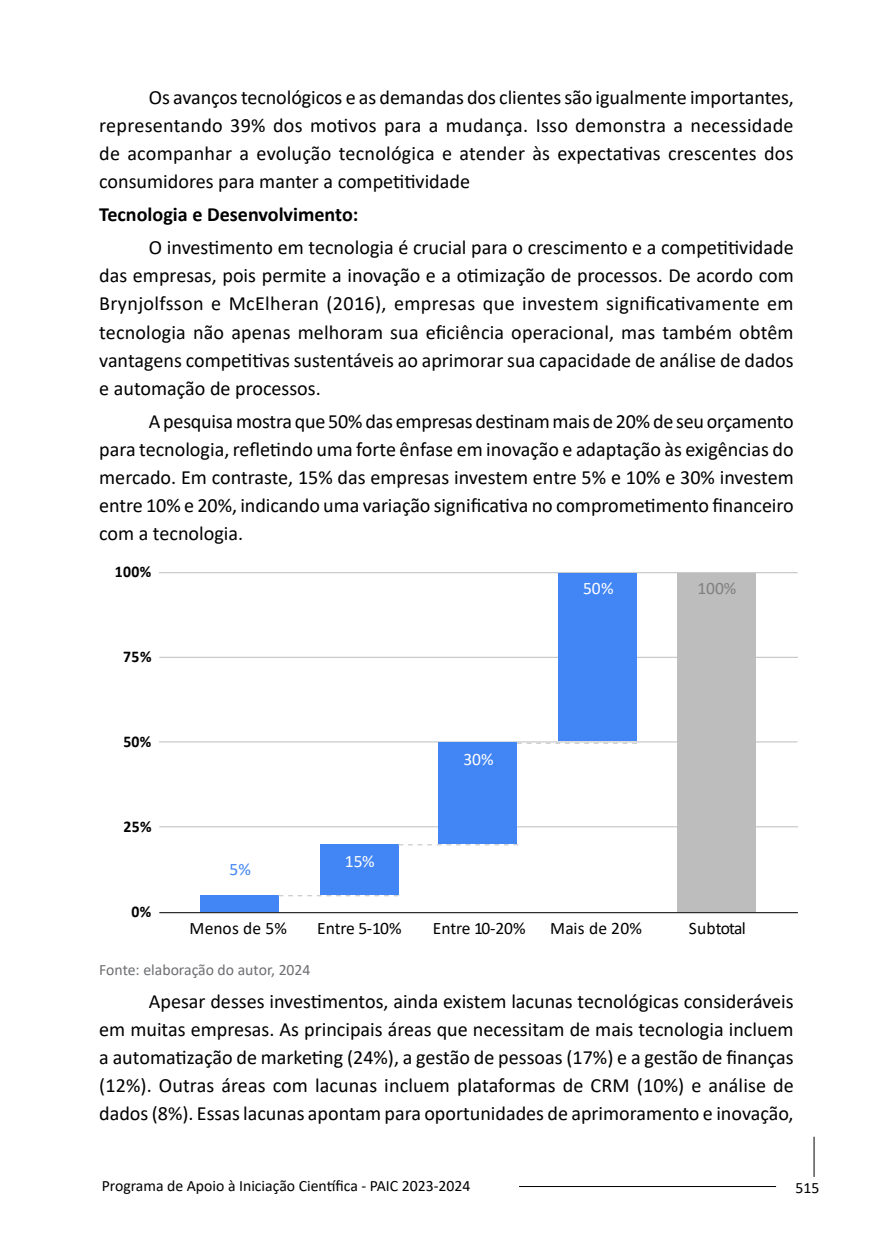
<style>
.page{position:relative;width:893px;height:1241px;background:#fff}
.page>*{position:absolute;margin:0;border:0;box-sizing:border-box;transform-origin:0 0}
.t1{font:20.12px/28px "Calibri";color:#000;text-align:justify}
.t2{font:700 20.12px "Calibri";color:#000}
.t3{font:17.5px "Calibri";letter-spacing:-.01em;color:#000}
.t4{font:17.5px "Calibri";color:#fff}
.t5{font:17.5px "Calibri";letter-spacing:-.04em;color:#000}
.t6{font:17.5px "Calibri";color:#808080}
.t7{font:17.5px "Calibri";color:#4285f4}
.t8{font:700 16.45px "Calibri";letter-spacing:.02em;color:#000;scale:.96 1}
.t9{font:15.75px "Calibri";color:#000}
.t10{font:15.75px "Calibri";color:#6d6e71}
</style>
<div class="page">
<hr style="left:814px;top:1136px;width:1px;height:40px;background:#000">
<hr style="left:519px;top:1185px;width:257px;height:1px;background:#000">
<hr style="left:159px;top:911px;width:639px;height:2px;background:#2b2d30">
<hr style="left:159px;top:826px;width:639px;height:1px;background:#c9cacc">
<hr style="left:159px;top:741px;width:639px;height:1px;background:#c9cacc">
<hr style="left:159px;top:656px;width:639px;height:2px;background:#c9cacc">
<hr style="left:159px;top:572px;width:639px;height:1px;background:#c9cacc">
<div style="left:200px;top:894px;width:78px;height:17px;background:#4285f4"></div>
<div style="left:320px;top:844px;width:78px;height:50px;background:#4285f4"></div>
<div style="left:439px;top:742px;width:78px;height:102px;background:#4285f4"></div>
<div style="left:559px;top:573px;width:78px;height:168px;background:#4285f4"></div>
<div style="left:677px;top:573px;width:78px;height:338px;background:#bdbdbd"></div>
<svg style="left:517px;top:742px;width:120px;height:1px"></svg>
<svg style="left:398px;top:844px;width:120px;height:1px"></svg>
<svg style="left:278px;top:894px;width:120px;height:2px"></svg>
<p class="t1" style="left:99px;top:83px;width:696px;text-indent:50px">Os avanços tecnológicos e as demandas dos clientes são igualmente importantes, representando 39% dos motivos para a mudança. Isso demonstra a necessidade de acompanhar a evolução tecnológica e atender às expectativas crescentes dos consumidores para manter a competitividade</p>
<p class="t2" style="left:99px;top:200px;width:261px">Tecnologia e Desenvolvimento:</p>
<p class="t1" style="left:99px;top:233px;width:696px;text-indent:50px">O investimento em tecnologia é crucial para o crescimento e a competitividade das empresas, pois permite a inovação e a otimização de processos. De acordo com Brynjolfsson e McElheran (2016), empresas que investem significativamente em tecnologia não apenas melhoram sua eficiência operacional, mas também obtêm vantagens competitivas sustentáveis ao aprimorar sua capacidade de análise de dados e automação de processos.</p>
<p class="t1" style="left:99px;top:406px;width:696px;text-indent:50px">A pesquisa mostra que 50% das empresas destinam mais de 20% de seu orçamento para tecnologia, refletindo uma forte ênfase em inovação e adaptação às exigências do mercado. Em contraste, 15% das empresas investem entre 5% e 10% e 30% investem entre 10% e 20%, indicando uma variação significativa no comprometimento financeiro com a tecnologia.</p>
<p class="t8" style="left:115px;top:559px;width:39px">100%</p>
<p class="t8" style="left:123px;top:644px;width:31px">75%</p>
<p class="t8" style="left:123px;top:729px;width:31px">50%</p>
<p class="t8" style="left:124px;top:814px;width:31px">25%</p>
<p class="t8" style="left:132px;top:899px;width:22px">0%</p>
<p class="t7" style="left:229px;top:857px;width:23px">5%</p>
<p class="t4" style="left:345px;top:848px;width:31px">15%</p>
<p class="t4" style="left:463px;top:746px;width:32px">30%</p>
<p class="t4" style="left:583px;top:576px;width:32px">50%</p>
<p class="t6" style="left:698px;top:576px;width:40px">100%</p>
<p class="t3" style="left:190px;top:915px;width:99px">Menos de 5%</p>
<p class="t3" style="left:317px;top:915px;width:86px">Entre 5-10%</p>
<p class="t3" style="left:433px;top:915px;width:94px">Entre 10-20%</p>
<p class="t3" style="left:550px;top:915px;width:93px">Mais de 20%</p>
<p class="t5" style="left:689px;top:915px;width:58px">Subtotal</p>
<p class="t10" style="left:99px;top:958px;width:213px">Fonte: elaboração do autor, 2024</p>
<p class="t1" style="left:99px;top:986px;width:696px;text-indent:50px">Apesar desses investimentos, ainda existem lacunas tecnológicas consideráveis em muitas empresas. As principais áreas que necessitam de mais tecnologia incluem a automatização de marketing (24%), a gestão de pessoas (17%) e a gestão de finanças (12%). Outras áreas com lacunas incluem plataformas de CRM (10%) e análise de dados (8%). Essas lacunas apontam para oportunidades de aprimoramento e inovação,</p>
<p class="t9" style="left:102px;top:1174px;width:370px">Programa de Apoio à Iniciação Científica - PAIC 2023-2024</p>
<p class="t9" style="left:795px;top:1176px;width:25px">515</p>
</div>
